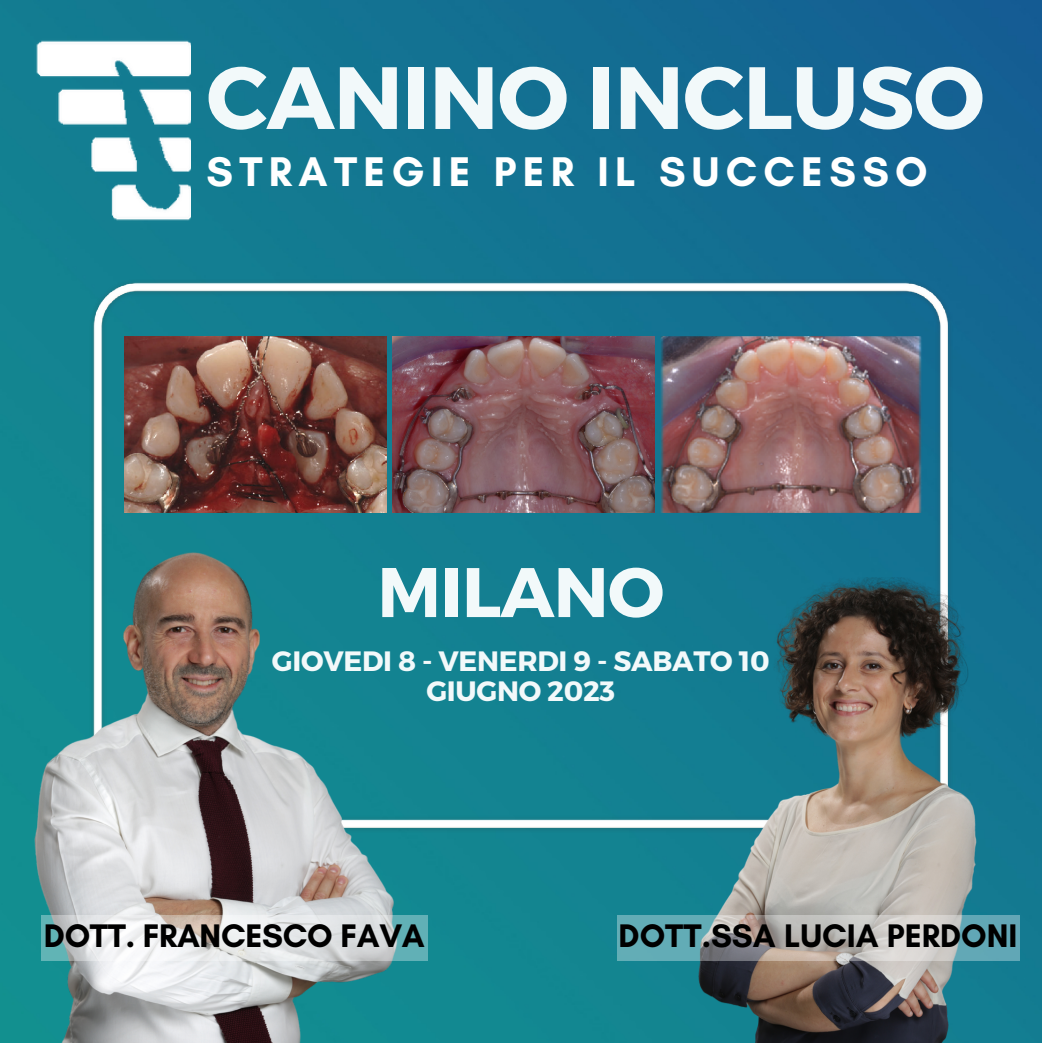
<style>
.page{position:relative;width:1042px;height:1043px;background:#fff}
.page>*{position:absolute;margin:0;border:0;box-sizing:border-box;transform-origin:0 0}
.t1{font:700 88.2px "Montserrat";letter-spacing:-.01em;color:#f2f9fa}
.t2{font:700 70px "Montserrat";letter-spacing:-.01em;color:#f2f9fa}
.t3{font:700 42.18px "Glacial Indifference";letter-spacing:.15em;color:#fff}
.t4{font:700 33.25px "Glacial Indifference";color:#000}
.t5{font:700 28px/30.1px "Montserrat";letter-spacing:-.01em;color:#f2f9fa;text-align:center}
</style>
<div class="page">
<img style="left:0;top:0;width:1041px;height:1041px">
<img style="left:88px;top:279px;width:865px;height:554px">
<img style="left:31px;top:34px;width:159px;height:190px">
<img style="left:31px;top:548px;width:369px;height:493px">
<svg style="left:41px;top:914px;width:386px;height:46px"></svg>
<img style="left:694px;top:577px;width:284px;height:464px">
<svg style="left:616px;top:914px;width:403px;height:46px"></svg>
<img style="left:124px;top:337px;width:262px;height:175px">
<img style="left:660px;top:337px;width:262px;height:175px">
<img style="left:392px;top:337px;width:262px;height:175px">
<h1 class="t1" style="left:206px;top:40px;width:779px">CANINO INCLUSO</h1>
<p class="t3" style="left:206px;top:146px;width:722px">STRATEGIE PER IL SUCCESSO</p>
<h2 class="t2" style="left:377px;top:546px;width:288px">MILANO</h2>
<p class="t5" style="left:272px;top:644px;width:499px">GIOVEDI 8 - VENERDI 9 - SABATO 10<br>GIUGNO 2023</p>
<p class="t4" style="left:44px;top:915px;width:382px">DOTT. FRANCESCO FAVA</p>
<p class="t4" style="left:618px;top:915px;width:400px">DOTT.SSA LUCIA PERDONI</p>
</div>
